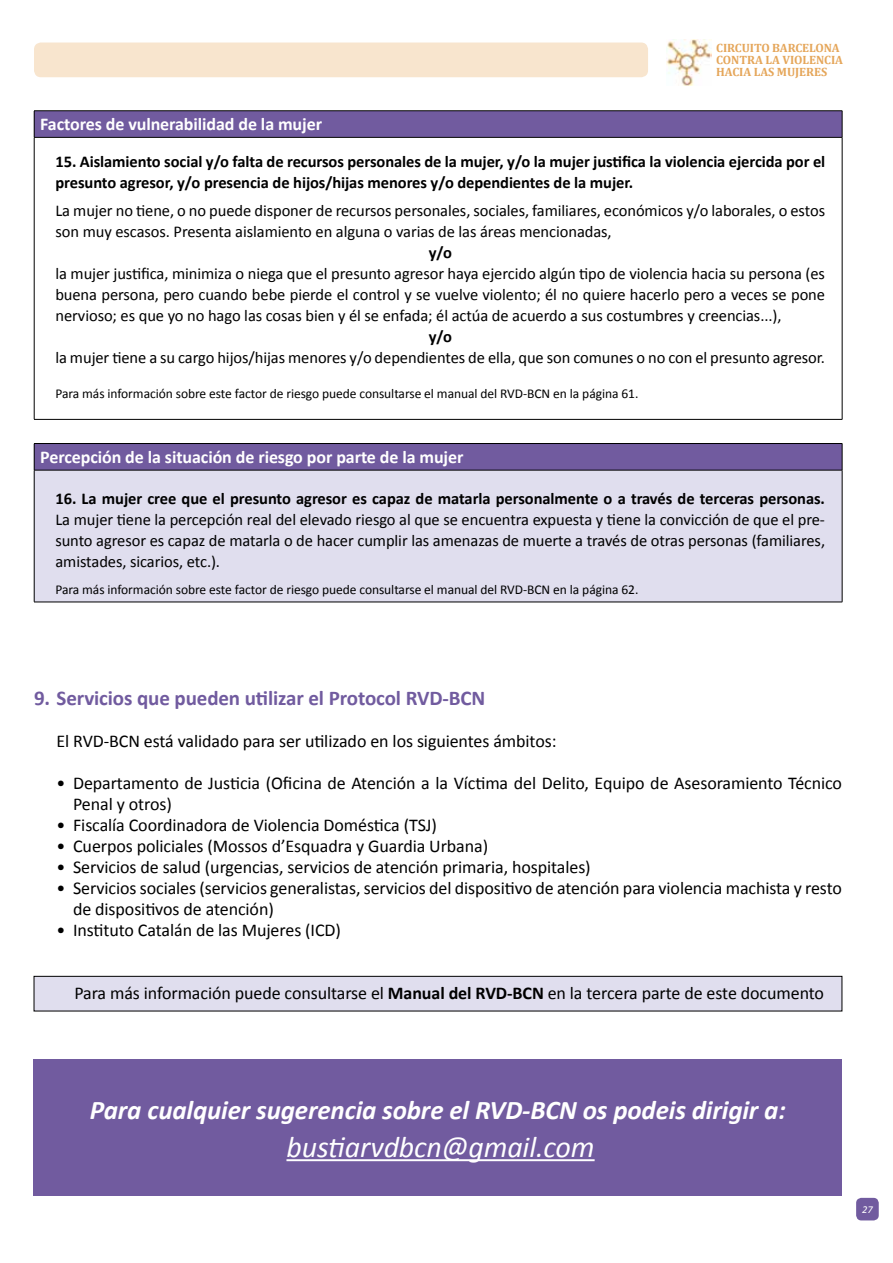
<style>
.page{position:relative;width:893px;height:1263px;background:#fff}
.page>*{position:absolute;margin:0;border:0;box-sizing:border-box;transform-origin:0 0}
.t1{font:italic 30px "Calibri";letter-spacing:-.005em;color:#fff}
.t2{font:italic 700 27px "Calibri";letter-spacing:-.005em;color:#fff}
.t3{font:700 21px "Calibri";letter-spacing:-.005em;color:#715b9f}
.t4{font:18px/21px "Calibri";letter-spacing:-.005em;color:#000}
.t5{font:700 18px "Calibri";letter-spacing:-.005em;color:#fff}
.t6{font:16.5px/21px "Calibri";letter-spacing:-.005em;color:#000;text-align:justify}
.t7{font:700 16.5px/21px "Calibri";letter-spacing:-.005em;color:#000}
.t8{font:13.5px "Calibri";letter-spacing:-.005em;color:#000}
.t9{font:700 12.15px/12.1px "Cambria";letter-spacing:-.005em;color:#e5a65a}
.t10{font:italic 10.5px "Calibri";color:#fff}
.s1{font-weight:700}
</style>
<div class="page">
<img style="left:667px;top:39px;width:45px;height:46px">
<div style="left:856px;top:1198px;width:23px;height:22px;background:#715b9f;border-radius:5px"></div>
<div style="left:34px;top:43px;width:614px;height:34px;background:#f8e5ce;border-radius:7px"></div>
<div style="left:34px;top:976px;width:808px;height:35px;background:#e0deee"></div>
<div style="left:34px;top:976px;width:808px;height:35px;border:1px solid #000"></div>
<div style="left:34px;top:111px;width:808px;height:26px;background:#715b9f"></div>
<hr style="left:34px;top:110px;width:808px;height:1px;background:#000">
<svg style="left:34px;top:111px;width:1px;height:26px"></svg>
<svg style="left:842px;top:111px;width:1px;height:26px"></svg>
<hr style="left:34px;top:137px;width:808px;height:1px;background:#000">
<hr style="left:34px;top:138px;width:1px;height:281px;background:#000">
<hr style="left:842px;top:138px;width:1px;height:281px;background:#000">
<hr style="left:34px;top:419px;width:808px;height:1px;background:#000">
<div style="left:34px;top:443px;width:808px;height:27px;background:#715b9f"></div>
<div style="left:34px;top:470px;width:808px;height:132px;background:#e0deee"></div>
<hr style="left:34px;top:443px;width:808px;height:1px;background:#000">
<svg style="left:34px;top:444px;width:1px;height:26px"></svg>
<svg style="left:842px;top:444px;width:1px;height:26px"></svg>
<hr style="left:34px;top:470px;width:808px;height:1px;background:#000">
<hr style="left:34px;top:470px;width:1px;height:132px;background:#000">
<hr style="left:842px;top:470px;width:1px;height:132px;background:#000">
<hr style="left:34px;top:602px;width:808px;height:1px;background:#000">
<div style="left:34px;top:1059px;width:808px;height:137px;background:#715b9f"></div>
<hr style="left:286px;top:1159px;width:309px;height:2px;background:#fff">
<p class="t9" style="left:716px;top:41px;width:128px">CIRCUITO BARCELONA<br>CONTRA LA VIOLENCIA<br>HACIA LAS MUJERES</p>
<p class="t5" style="left:40px;top:113px;width:283px">Factores de vulnerabilidad de la mujer</p>
<p class="t7" style="left:55px;top:150px;width:771px">15. Aislamiento social y/o falta de recursos personales de la mujer, y/o la mujer justifica la violencia ejercida por el presunto agresor, y/o presencia de hijos/hijas menores y/o dependientes de la mujer.</p>
<p class="t6" style="left:55px;top:199px;width:771px">La mujer no tiene, o no puede disponer de recursos personales, sociales, familiares, económicos y/o laborales, o estos son muy escasos. Presenta aislamiento en alguna o varias de las áreas mencionadas,</p>
<p class="t7" style="left:429px;top:242px;width:25px">y/o</p>
<p class="t6" style="left:55px;top:263px;width:771px">la mujer justifica, minimiza o niega que el presunto agresor haya ejercido algún tipo de violencia hacia su persona (es buena persona, pero cuando bebe pierde el control y se vuelve violento; él no quiere hacerlo pero a veces se pone nervioso; es que yo no hago las cosas bien y él se enfada; él actúa de acuerdo a sus costumbres y creencias...),</p>
<p class="t7" style="left:429px;top:326px;width:25px">y/o</p>
<p class="t6" style="left:55px;top:347px;width:771px">la mujer tiene a su cargo hijos/hijas menores y/o dependientes de ella, que son comunes o no con el presunto agresor.</p>
<p class="t8" style="left:55px;top:385px;width:584px">Para más información sobre este factor de riesgo puede consultarse el manual del RVD-BCN en la página 61.</p>
<p class="t5" style="left:40px;top:446px;width:425px">Percepción de la situación de riesgo por parte de la mujer</p>
<p class="t7" style="left:55px;top:487px;width:771px">16. La mujer cree que el presunto agresor es capaz de matarla personalmente o a través de terceras personas.</p>
<p class="t6" style="left:55px;top:508px;width:771px">La mujer tiene la percepción real del elevado riesgo al que se encuentra expuesta y tiene la convicción de que el pre&shy;sunto agresor es capaz de matarla o de hacer cumplir las amenazas de muerte a través de otras personas (familiares, amistades, sicarios, etc.).</p>
<p class="t8" style="left:55px;top:581px;width:584px">Para más información sobre este factor de riesgo puede consultarse el manual del RVD-BCN en la página 62.</p>
<p class="t3" style="left:34px;top:685px;width:453px">9. Servicios que pueden utilizar el Protocol RVD-BCN</p>
<p class="t4" style="left:57px;top:730px;width:502px">El RVD-BCN está validado para ser utilizado en los siguientes ámbitos:</p>
<p class="t4" style="left:73px;top:772px;width:770px;text-indent:-17px">• Departamento de Justicia (Oficina de Atención a la Víctima del Delito, Equipo de Asesoramiento Técnico<br>Penal y otros)</p>
<p class="t4" style="left:57px;top:814px;width:382px">• Fiscalía Coordinadora de Violencia Doméstica (TSJ)</p>
<p class="t4" style="left:57px;top:835px;width:433px">• Cuerpos policiales (Mossos d’Esquadra y Guardia Urbana)</p>
<p class="t4" style="left:57px;top:856px;width:536px">• Servicios de salud (urgencias, servicios de atención primaria, hospitales)</p>
<p class="t4" style="left:73px;top:877px;width:770px;text-indent:-16px">• Servicios sociales (servicios generalistas, servicios del dispositivo de atención para violencia machista y resto de dispositivos de atención)</p>
<p class="t4" style="left:57px;top:919px;width:286px">• Instituto Catalán de las Mujeres (ICD)</p>
<p class="t4" style="left:74px;top:982px;width:751px">Para más información puede consultarse el <span class="s1">Manual del RVD-BCN</span> en la tercera parte de este documento</p>
<h2 class="t2" style="left:90px;top:1093px;width:697px">Para cualquier sugerencia sobre el RVD-BCN os podeis dirigir a:</h2>
<h1 class="t1" style="left:286px;top:1128px;width:310px">bustiarvdbcn@gmail.com</h1>
<p class="t10" style="left:862px;top:1203px;width:12px">27</p>
</div>
